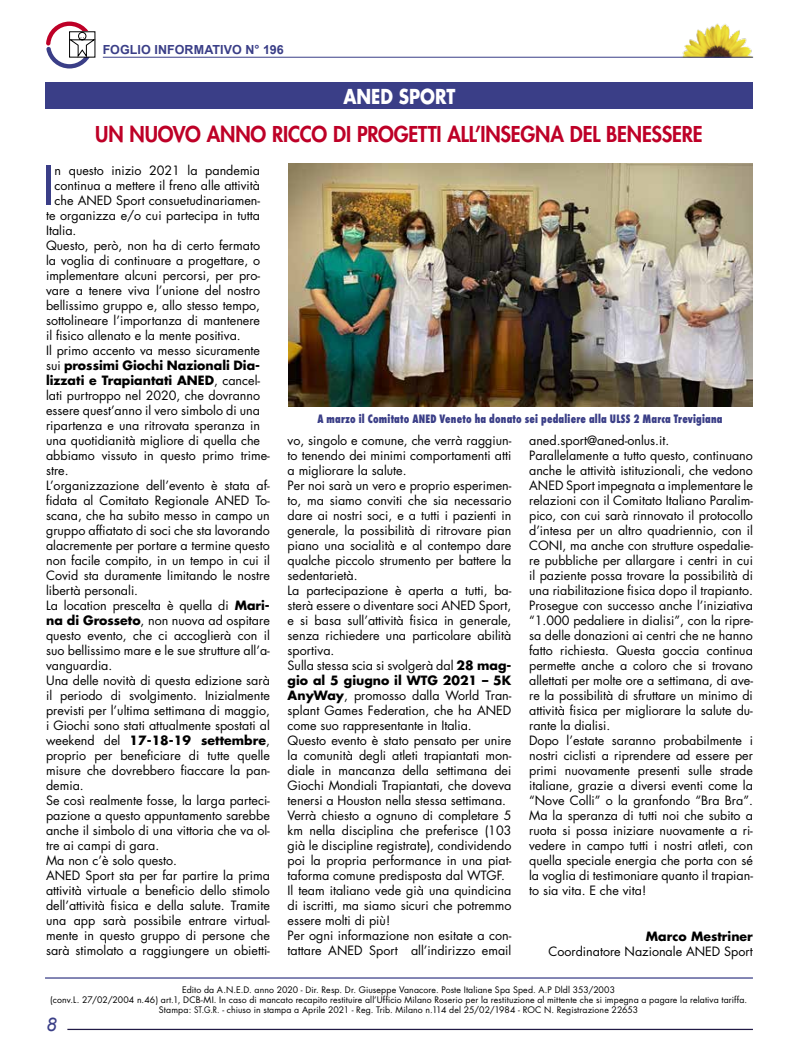
<style>
.page{position:relative;width:798px;height:1053px;background:#fff}
.page>*{position:absolute;margin:0;border:0;box-sizing:border-box;transform-origin:0 0}
.t1{font:52.25px "Futura";color:#3a3e87}
.t2{font:800 21.25px "Futura";letter-spacing:-.01em;color:#be0027;scale:.95 1}
.t3{font:700 20px "Futura";letter-spacing:-.005em;color:#fff;scale:.84 1}
.t4{font:italic 18.75px "Arial";color:#3a3e87}
.t5{font:12.5px/15px "Futura";color:#000}
.t6{font:700 12.5px "Futura";color:#000}
.t7{font:700 12.5px "Arial";letter-spacing:.01em;color:#3a3e87}
.t8{font:800 condensed 11.25px "Futura";letter-spacing:.02em;color:#3a3e87;scale:.9 1}
.t9{font:8.75px/10px "Futura";letter-spacing:.01em;color:#000;text-align:center}
.s1{font-weight:400}
.s2{font-weight:700}
</style>
<div class="page">
<img style="left:680px;top:23px;width:73px;height:34px">
<svg style="left:46px;top:22px;width:50px;height:46px"></svg>
<hr style="left:67px;top:1028px;width:685px;height:1px;background:#211a46">
<hr style="left:103px;top:57px;width:649px;height:1px;background:#3a3e87">
<hr style="left:45px;top:977px;width:707px;height:1px;background:#3a3e87">
<img style="left:288px;top:163px;width:464px;height:243px">
<div style="left:45px;top:82px;width:707px;height:27px;background:#3a3e87"></div>
<p class="t7" style="left:103px;top:41px;width:182px">FOGLIO INFORMATIVO N° 196</p>
<h3 class="t3" style="left:343px;top:84px;width:135px">ANED SPORT</h3>
<h2 class="t2" style="left:95px;top:121px;width:640px">UN NUOVO ANNO RICCO DI PROGETTI ALL’INSEGNA DEL BENESSERE</h2>
<h1 class="t1" style="left:42px;top:152px;width:14px">I</h1>
<p class="t5" style="left:55px;top:162px;width:207px">n questo inizio 2021 la pandemia</p>
<p class="t5" style="left:55px;top:177px;width:207px">continua a mettere il freno alle attività</p>
<p class="t5" style="left:55px;top:192px;width:207px">che ANED Sport consuetudinariamen-</p>
<p class="t5" style="left:46px;top:207px;width:215px">te organizza e/o cui partecipa in tutta</p>
<p class="t5" style="left:46px;top:222px;width:32px">Italia.</p>
<p class="t5" style="left:46px;top:237px;width:215px">Questo, però, non ha di certo fermato</p>
<p class="t5" style="left:46px;top:252px;width:215px">la voglia di continuare a progettare, o</p>
<p class="t5" style="left:46px;top:267px;width:215px">implementare alcuni percorsi, per pro-</p>
<p class="t5" style="left:46px;top:282px;width:215px">vare a tenere viva l’unione del nostro</p>
<p class="t5" style="left:46px;top:297px;width:215px">bellissimo gruppo e, allo stesso tempo,</p>
<p class="t5" style="left:46px;top:312px;width:215px">sottolineare l’importanza di mantenere</p>
<p class="t5" style="left:46px;top:327px;width:196px">il fisico allenato e la mente positiva.</p>
<p class="t5" style="left:46px;top:342px;width:215px">Il primo accento va messo sicuramente</p>
<p class="t6" style="left:46px;top:356px;width:215px"><span class="s1">sui</span> prossimi Giochi Nazionali Dia-</p>
<p class="t6" style="left:46px;top:371px;width:215px">lizzati e Trapiantati ANED<span class="s1">, cancel-</span></p>
<p class="t5" style="left:46px;top:387px;width:215px">lati purtroppo nel 2020, che dovranno</p>
<p class="t5" style="left:46px;top:402px;width:215px">essere quest’anno il vero simbolo di una</p>
<p class="t5" style="left:46px;top:417px;width:215px">ripartenza e una ritrovata speranza in</p>
<p class="t5" style="left:46px;top:432px;width:215px">una quotidianità migliore di quella che</p>
<p class="t5" style="left:46px;top:447px;width:225px">abbiamo vissuto in questo primo trime-</p>
<p class="t5" style="left:46px;top:462px;width:24px">stre.</p>
<p class="t5" style="left:46px;top:477px;width:225px">L’organizzazione dell’evento è stata af-</p>
<p class="t5" style="left:46px;top:492px;width:225px">fidata al Comitato Regionale ANED To-</p>
<p class="t5" style="left:46px;top:507px;width:225px">scana, che ha subito messo in campo un</p>
<p class="t5" style="left:46px;top:522px;width:225px">gruppo affiatato di soci che sta lavorando</p>
<p class="t5" style="left:46px;top:537px;width:225px">alacremente per portare a termine questo</p>
<p class="t5" style="left:46px;top:552px;width:225px">non facile compito, in un tempo in cui il</p>
<p class="t5" style="left:46px;top:567px;width:225px">Covid sta duramente limitando le nostre</p>
<p class="t5" style="left:46px;top:582px;width:93px">libertà personali.</p>
<p class="t5" style="left:46px;top:597px;width:225px">La location prescelta è quella di <span class="s2">Mari-</span></p>
<p class="t5" style="left:46px;top:612px;width:225px"><span class="s2">na di Grosseto</span>, non nuova ad ospitare</p>
<p class="t5" style="left:46px;top:627px;width:225px">questo evento, che ci accoglierà con il</p>
<p class="t5" style="left:46px;top:642px;width:225px">suo bellissimo mare e le sue strutture all’a-</p>
<p class="t5" style="left:46px;top:657px;width:68px">vanguardia.</p>
<p class="t5" style="left:46px;top:672px;width:225px">Una delle novità di questa edizione sarà</p>
<p class="t5" style="left:46px;top:687px;width:225px">il periodo di svolgimento. Inizialmente</p>
<p class="t5" style="left:46px;top:702px;width:225px">previsti per l’ultima settimana di maggio,</p>
<p class="t5" style="left:46px;top:717px;width:225px">i Giochi sono stati attualmente spostati al</p>
<p class="t6" style="left:46px;top:731px;width:225px"><span class="s1">weekend del</span> 17-18-19 settembre<span class="s1">,</span></p>
<p class="t5" style="left:46px;top:747px;width:225px">proprio per beneficiare di tutte quelle</p>
<p class="t5" style="left:46px;top:762px;width:225px">misure che dovrebbero fiaccare la pan-</p>
<p class="t5" style="left:46px;top:777px;width:39px">demia.</p>
<p class="t5" style="left:46px;top:792px;width:225px">Se così realmente fosse, la larga parteci-</p>
<p class="t5" style="left:46px;top:807px;width:225px">pazione a questo appuntamento sarebbe</p>
<p class="t5" style="left:46px;top:822px;width:225px">anche il simbolo di una vittoria che va ol-</p>
<p class="t5" style="left:46px;top:837px;width:115px">tre ai campi di gara.</p>
<p class="t5" style="left:46px;top:852px;width:132px">Ma non c’è solo questo.</p>
<p class="t5" style="left:46px;top:867px;width:225px">ANED Sport sta per far partire la prima</p>
<p class="t5" style="left:46px;top:882px;width:225px">attività virtuale a beneficio dello stimolo</p>
<p class="t5" style="left:46px;top:897px;width:225px">dell’attività fisica e della salute. Tramite</p>
<p class="t5" style="left:46px;top:912px;width:225px">una app sarà possibile entrare virtual-</p>
<p class="t5" style="left:46px;top:927px;width:225px">mente in questo gruppo di persone che</p>
<p class="t5" style="left:46px;top:942px;width:225px">sarà stimolato a raggiungere un obietti-</p>
<p class="t8" style="left:317px;top:411px;width:451px">A marzo il Comitato ANED Veneto ha donato sei pedaliere alla ULSS 2 Marca Trevigiana</p>
<p class="t5" style="left:287px;top:432px;width:225px">vo, singolo e comune, che verrà raggiun&shy;to tenendo dei minimi comportamenti atti a migliorare la salute.<br>Per noi sarà un vero e proprio esperimen&shy;to, ma siamo conviti che sia necessario dare ai nostri soci, e a tutti i pazienti in generale, la possibilità di ritrovare pian piano una socialità e al contempo dare qualche piccolo strumento per battere la sedentarietà.<br>La partecipazione è aperta a tutti, ba&shy;sterà essere o diventare soci ANED Sport, e si basa sull’attività fisica in generale, senza richiedere una particolare abilità sportiva.<br>Sulla stessa scia si svolgerà dal <span class="s2">28 mag&shy;gio al 5 giugno il WTG 2021 – 5K AnyWay</span>, promosso dalla World Tran&shy;splant Games Federation, che ha ANED come suo rappresentante in Italia.<br>Questo evento è stato pensato per unire la comunità degli atleti trapiantati mon&shy;diale in mancanza della settimana dei Giochi Mondiali Trapiantati, che doveva tenersi a Houston nella stessa settimana.<br>Verrà chiesto a ognuno di completare 5 km nella disciplina che preferisce (103 già le discipline registrate), condividendo poi la propria performance in una piat&shy;taforma comune predisposta dal WTGF.<br>Il team italiano vede già una quindicina di iscritti, ma siamo sicuri che potremmo essere molti di più!<br>Per ogni informazione non esitate a con&shy;tattare ANED Sport all’indirizzo email</p>
<p class="t5" style="left:529px;top:432px;width:225px">aned.sport@aned-onlus.it.<br>Parallelamente a tutto questo, continuano anche le attività istituzionali, che vedono ANED Sport impegnata a implementare le relazioni con il Comitato Italiano Paralim&shy;pico, con cui sarà rinnovato il protocollo d’intesa per un altro quadriennio, con il CONI, ma anche con strutture ospedalie&shy;re pubbliche per allargare i centri in cui il paziente possa trovare la possibilità di una riabilitazione fisica dopo il trapianto.<br>Prosegue con successo anche l’iniziativa “1.000 pedaliere in dialisi”, con la ripre&shy;sa delle donazioni ai centri che ne hanno fatto richiesta. Questa goccia continua permette anche a coloro che si trovano allettati per molte ore a settimana, di ave&shy;re la possibilità di sfruttare un minimo di attività fisica per migliorare la salute du&shy;rante la dialisi.<br>Dopo l’estate saranno probabilmente i nostri ciclisti a riprendere ad essere per primi nuovamente presenti sulle strade italiane, grazie a diversi eventi come la “Nove Colli” o la granfondo “Bra Bra”.<br>Ma la speranza di tutti noi che subito a ruota si possa iniziare nuovamente a ri&shy;vedere in campo tutti i nostri atleti, con quella speciale energia che porta con sé la voglia di testimoniare quanto il trapian&shy;to sia vita. E che vita!</p>
<p class="t6" style="left:645px;top:927px;width:108px">Marco Mestriner</p>
<p class="t5" style="left:548px;top:944px;width:206px">Coordinatore Nazionale ANED Sport</p>
<p class="t9" style="left:50px;top:984px;width:698px">Edito da A.N.E.D. anno 2020 - Dir. Resp. Dr. Giuseppe Vanacore. Poste Italiane Spa Sped. A.P Dldl 353/2003<br>(conv.L. 27/02/2004 n.46) art.1, DCB-MI. In caso di mancato recapito restituire all’Ufficio Milano Roserio per la restituzione al mittente che si impegna a pagare la relativa tariffa.<br>Stampa: ST.G.R. - chiuso in stampa a Aprile 2021 - Reg. Trib. Milano n.114 del 25/02/1984 - ROC N. Registrazione 22653</p>
<h3 class="t4" style="left:46px;top:1012px;width:12px">8</h3>
</div>
